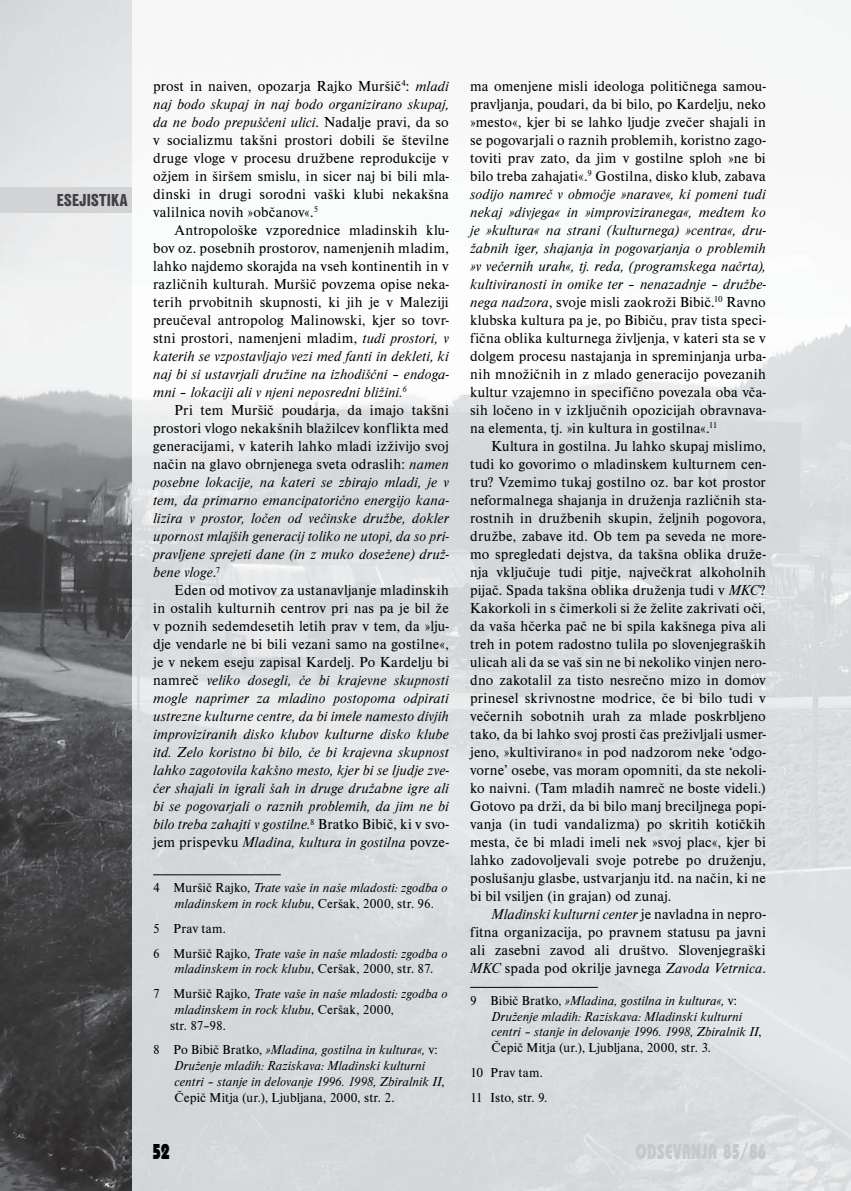
<style>
.page{position:relative;width:851px;height:1191px;background:#fff}
.page>*{position:absolute;margin:0;border:0;box-sizing:border-box;transform-origin:0 0}
.t1{font:22.5px "Bauhaus Itc PEE Heav";letter-spacing:.05em;color:#c7c8ca;scale:.67 1}
.t2{font:22.5px "Bauhaus Itc PEE Heav";color:#000;scale:.7 1}
.t3{font:18px "Nimbus San DEE Blac Cond";letter-spacing:.02em;color:#414042}
.t4{font:15px/18px "Nimbus Rom DEE";letter-spacing:.01em;color:#000;text-align:justify}
.t5{font:italic 15px/18px "Nimbus Rom DEE";letter-spacing:.005em;color:#000;text-align:justify}
.t6{font:italic 13.5px/15.8px "Nimbus Rom DEE";letter-spacing:.005em;color:#000}
.t7{font:13.5px/15.8px "Nimbus Rom DEE";letter-spacing:.01em;color:#000}
.s1{font-style:italic}
.s2{font-style:normal}
</style>
<div class="page">
<img style="left:132px;top:0;width:718px;height:1191px">
<img style="left:0;top:0;width:132px;height:1191px">
<div style="left:0;top:187px;width:132px;height:26px;background:#d1d3d4"></div>
<hr style="left:153px;top:874px;width:128px;height:1px;background:#000">
<hr style="left:470px;top:987px;width:127px;height:1px;background:#000">
<p class="t3" style="left:57px;top:190px;width:72px">ESEJISTIKA</p>
<p class="t4" style="left:153px;top:77px;width:297px">prost in naiven, opozarja Rajko Muršič<sup>4</sup>: <span class="s1">mladi naj bodo skupaj in naj bodo organizirano skupaj, da ne bodo prepuščeni ulici</span>. Nadalje pravi, da so v socializmu takšni prostori dobili še številne druge vloge v procesu družbene reprodukcije v ožjem in širšem smislu, in sicer naj bi bili mla&shy;dinski in drugi sorodni vaški klubi nekakšna valilnica novih »občanov«.<sup>5</sup></p>
<p class="t4" style="left:153px;top:221px;width:297px;text-indent:21px">Antropološke vzporednice mladinskih klu&shy;bov oz. posebnih prostorov, namenjenih mladim, lahko najdemo skorajda na vseh kontinentih in v različnih kulturah. Muršič povzema opise neka&shy;terih prvobitnih skupnosti, ki jih je v Maleziji preučeval antropolog Malinowski, kjer so tovr&shy;stni prostori, namenjeni mladim, <span class="s1">tudi prostori, v katerih se vzpostavljajo vezi med fanti in dekleti, ki naj bi si ustavrjali družine na izhodiščni – endoga&shy;mni – lokaciji ali v njeni neposredni bližini.</span><sup>6</sup></p>
<p class="t5" style="left:153px;top:401px;width:297px;text-indent:21px"><span class="s2">Pri tem Muršič poudarja, da imajo takšni prostori vlogo nekakšnih blažilcev konflikta med generacijami, v katerih lahko mladi izživijo svoj način na glavo obrnjenega sveta odraslih:</span> namen posebne lokacije, na kateri se zbirajo mladi, je v tem, da primarno emancipatorično energijo kana&shy;lizira v prostor, ločen od večinske družbe, dokler upornost mlajših generacij toliko ne utopi, da so pri&shy;pravljene sprejeti dane (in z muko dosežene) druž&shy;bene vloge<span class="s2">.</span><sup>7</sup></p>
<p class="t5" style="left:153px;top:581px;width:297px;text-indent:21px"><span class="s2">Eden od motivov za ustanavljanje mladinskih in ostalih kulturnih centrov pri nas pa je bil že v poznih sedemdesetih letih prav v tem, da »lju&shy;dje vendarle ne bi bili vezani samo na gostilne«, je v nekem eseju zapisal Kardelj. Po Kardelju bi namreč</span> veliko dosegli, če bi krajevne skupnosti mogle naprimer za mladino postopoma odpirati ustrezne kulturne centre, da bi imele namesto divjih improviziranih disko klubov kulturne disko klube itd. Zelo koristno bi bilo, če bi krajevna skupnost lahko zagotovila kakšno mesto, kjer bi se ljudje zve&shy;čer shajali in igrali šah in druge družabne igre ali bi se pogovarjali o raznih problemih, da jim ne bi bilo treba zahajti v gostilne.<sup>8</sup> <span class="s2">Bratko Bibič, ki v svo&shy;jem prispevku</span> Mladina, kultura in gostilna <span class="s2">povze-</span></p>
<p class="t6" style="left:153px;top:880px;width:296px;text-align:center"><span class="s2">4 Muršič Rajko,</span> Trate vaše in naše mladosti: zgodba o mladinskem in rock klubu<span class="s2">, Ceršak, 2000, str. 96.</span></p>
<p class="t6" style="left:153px;top:916px;width:296px;line-height:24.8px"><span class="s2">5 Prav tam.<br>6 Muršič Rajko,</span> Trate vaše in naše mladosti: zgodba o</p>
<p class="t6" style="left:153px;top:956px;width:296px;line-height:24.8px;text-align:center">mladinskem in rock klubu<span class="s2">, Ceršak, 2000, str. 87.<br>7 Muršič Rajko,</span> Trate vaše in naše mladosti: zgodba o</p>
<p class="t7" style="left:170px;top:1001px;width:225px;text-indent:4px"><span class="s1">mladinskem in rock klubu</span>, Ceršak, 2000, str. 87–98.</p>
<p class="t6" style="left:174px;top:1042px;width:272px;text-indent:-21px"><span class="s2">8 Po Bibič Bratko,</span> »Mladina, gostilna in kultura«, <span class="s2">v:<br></span>Druženje mladih: Raziskava: Mladinski kulturni centri – stanje in delovanje 1996. 1998, Zbiralnik II<span class="s2">, Čepič Mitja (ur.), Ljubljana, 2000, str. 2.</span></p>
<p class="t4" style="left:470px;top:77px;width:297px">ma omenjene misli ideologa političnega samou&shy;pravljanja, poudari, da bi bilo, po Kardelju, neko »mesto«, kjer bi se lahko ljudje zvečer shajali in se pogovarjali o raznih problemih, koristno zago&shy;toviti prav zato, da jim v gostilne sploh »ne bi bilo treba zahajati«.<sup>9</sup> Gostilna, disko klub, zabava <span class="s1">sodijo namreč v območje »narave«, ki pomeni tudi nekaj »divjega« in »improviziranega«, medtem ko je »kultura« na strani (kulturnega) »centra«, dru&shy;žabnih iger, shajanja in pogovarjanja o problemih »v večernih urah«, tj. reda, (programskega načrta), kultiviranosti in omike ter – nenazadnje – družbe&shy;nega nadzora</span>, svoje misli zaokroži Bibič.<sup>10</sup> Ravno klubska kultura pa je, po Bibiču, prav tista speci&shy;fična oblika kulturnega življenja, v kateri sta se v dolgem procesu nastajanja in spreminjanja urba&shy;nih množičnih in z mlado generacijo povezanih kultur vzajemno in specifično povezala oba vča&shy;sih ločeno in v izključnih opozicijah obravnava&shy;na elementa, tj. »in kultura in gostilna«.<sup>11</sup></p>
<p class="t4" style="left:470px;top:437px;width:297px;text-indent:21px">Kultura in gostilna. Ju lahko skupaj mislimo, tudi ko govorimo o mladinskem kulturnem cen&shy;tru? Vzemimo tukaj gostilno oz. bar kot prostor neformalnega shajanja in druženja različnih sta&shy;rostnih in družbenih skupin, željnih pogovora, družbe, zabave itd. Ob tem pa seveda ne more&shy;mo spregledati dejstva, da takšna oblika druže&shy;nja vključuje tudi pitje, največkrat alkoholnih pijač. Spada takšna oblika druženja tudi v <span class="s1">MKC</span>?<br>Kakorkoli in s čimerkoli si že želite zakrivati oči, da vaša hčerka pač ne bi spila kakšnega piva ali treh in potem radostno tulila po slovenjegraških ulicah ali da se vaš sin ne bi nekoliko vinjen nero&shy;dno zakotalil za tisto nesrečno mizo in domov prinesel skrivnostne modrice, če bi bilo tudi v večernih sobotnih urah za mlade poskrbljeno tako, da bi lahko svoj prosti čas preživljali usmer&shy;jeno, »kultivirano« in pod nadzorom neke ‘odgo&shy;vorne’ osebe, vas moram opomniti, da ste nekoli&shy;ko naivni. (Tam mladih namreč ne boste videli.)<br>Gotovo pa drži, da bi bilo manj breciljnega popi&shy;vanja (in tudi vandalizma) po skritih kotičkih mesta, če bi mladi imeli nek »svoj plac«, kjer bi lahko zadovoljevali svoje potrebe po druženju, poslušanju glasbe, ustvarjanju itd. na način, ki ne bi bil vsiljen (in grajan) od zunaj.</p>
<p class="t4" style="left:470px;top:905px;width:297px;text-indent:21px"><span class="s1">Mladinski kulturni center</span> je navladna in nepro&shy;fitna organizacija, po pravnem statusu pa javni ali zasebni zavod ali društvo. Slovenjegraški <span class="s1">MKC</span> spada pod okrilje javnega <span class="s1">Zavoda Vetrnica</span>.</p>
<p class="t6" style="left:491px;top:992px;width:272px;text-indent:-21px"><span class="s2">9 Bibič Bratko,</span> »Mladina, gostilna in kultura«, <span class="s2">v:<br></span>Druženje mladih: Raziskava: Mladinski kulturni centri – stanje in delovanje 1996. 1998, Zbiralnik II<span class="s2">, Čepič Mitja (ur.), Ljubljana, 2000, str. 3.</span></p>
<p class="t7" style="left:470px;top:1060px;width:79px;line-height:24.8px">10 Prav tam.<br>11 Isto, str. 9.</p>
<h1 class="t2" style="left:153px;top:1140px;width:24px">52</h1>
<h1 class="t1" style="left:635px;top:1140px;width:195px">ODSEVANJA 85/86</h1>
</div>
